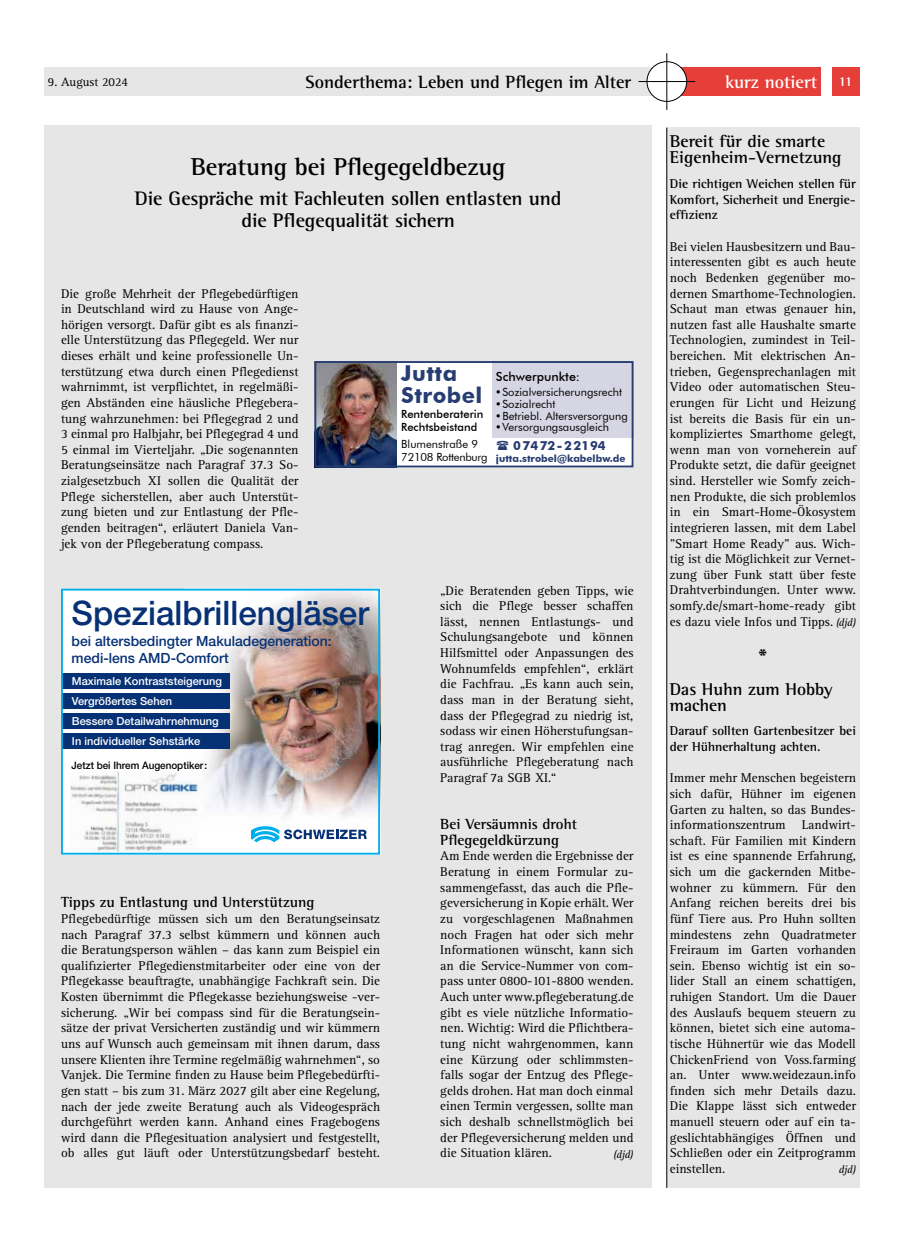
<style>
.page{position:relative;width:904px;height:1241px;background:#fff}
.page>*{position:absolute;margin:0;border:0;box-sizing:border-box;transform-origin:0 0}
.t1{font:500 33.75px "Helvetica Neue LT Std";color:#063175}
.t2{font:700 25px "Rotis Semi Serif Std";letter-spacing:-.005em;color:#000}
.t3{font:700 21.88px/21.9px "Futura BT";letter-spacing:.02em;color:#273c71}
.t4{font:700 20px/22.5px "Rotis Semi Serif Std";letter-spacing:-.005em;color:#000;text-align:center}
.t5{font:700 18.12px "Rotis Semi Serif Std";color:#000}
.t6{font:700 18.12px "Rotis Semi Serif Std";color:#fff}
.t7{font:700 17.5px/16.2px "Rotis Semi Serif Std";color:#000}
.t8{font:700 15px/15.6px "Rotis Semi Serif Std";color:#000}
.t9{font:500 14px/16.9px "Helvetica Neue LT Std";color:#063175}
.t10{font:13.12px/15.6px "Rotis Serif Std";color:#000;text-align:justify}
.t11{font:700 13.12px/15.6px "Rotis Semi Serif Std";color:#000;text-align:justify}
.t12{font:500 12.5px "Futura BT";color:#000}
.t13{font:12.5px "Rotis Serif Std";color:#000}
.t14{font:700 12.5px "Futura BT";letter-spacing:.03em;color:#273c71}
.t15{font:11.25px "Futura BT";color:#000}
.t16{font:500 11.25px/13.1px "Futura BT";color:#000}
.t17{font:11.25px/13.1px "Futura BT";letter-spacing:-.02em;color:#000}
.t18{font:italic 11.25px "Rotis Serif Std";letter-spacing:-.02em;color:#000}
.t19{font:500 11.12px/20.1px "Helvetica Neue LT Std";color:#fff}
.t20{font:500 10.25px "Helvetica Neue LT Std";color:#000;scale:.96 1}
.t21{font:700 10px "Futura BT";color:#273c71}
.s1{font-size:13.75px}
.s2{font-style:italic;font-size:11.25px}
</style>
<div class="page">
<div style="left:44px;top:125px;width:608px;height:1062px;background:#e7e6e6"></div>
<div style="left:44px;top:67px;width:625px;height:29px;background:#e7e6e6"></div>
<div style="left:665px;top:67px;width:194px;height:29px;background:#e63f39"></div>
<div style="left:820px;top:64px;width:11px;height:32px;background:#fff"></div>
<div style="left:647px;top:62px;width:39px;height:39px;background:#fff;border-radius:50%"></div>
<div style="left:646px;top:61px;width:41px;height:41px;border:1px solid #000;border-radius:50%"></div>
<hr style="left:638px;top:81px;width:57px;height:1px;background:#000">
<hr style="left:666px;top:53px;width:1px;height:57px;background:#000">
<div style="left:666px;top:128px;width:193px;height:1059px;background:#e7e6e6"></div>
<hr style="left:666px;top:128px;width:1px;height:1059px;background:#000">
<div style="left:314px;top:361px;width:319px;height:106px;background:#fff"></div>
<img style="left:317px;top:364px;width:79px;height:100px">
<div style="left:492px;top:361px;width:141px;height:76px;background:#d6d5e3"></div>
<div style="left:314px;top:361px;width:319px;height:106px;border:2px solid #273c71"></div>
<div style="left:61px;top:588px;width:319px;height:266px;background:#fff"></div>
<img style="left:185px;top:591px;width:192px;height:228px">
<svg style="left:251px;top:826px;width:116px;height:16px"></svg>
<div style="left:61px;top:673px;width:168px;height:15px;background:#063175"></div>
<div style="left:61px;top:693px;width:168px;height:15px;background:#063175"></div>
<div style="left:61px;top:713px;width:168px;height:15px;background:#063175"></div>
<div style="left:61px;top:733px;width:168px;height:15px;background:#063175"></div>
<div style="left:61px;top:588px;width:319px;height:266px;border:2px solid #00afea"></div>
<img style="left:70px;top:771px;width:129px;height:80px">
<p class="t13" style="left:48px;top:75px;width:82px">9. August 2024</p>
<h3 class="t5" style="left:305px;top:71px;width:327px">Sonderthema: Leben und Pflegen im Alter</h3>
<h3 class="t6" style="left:725px;top:71px;width:129px">kurz notiert <span class="s1">11</span></h3>
<h2 class="t2" style="left:191px;top:152px;width:316px">Beratung bei Pflegegeldbezug</h2>
<h3 class="t4" style="left:135px;top:186px;width:428px">Die Gespräche mit Fachleuten sollen entlasten und die Pflegequalität sichern</h3>
<p class="t10" style="left:61px;top:286px;width:239px">Die große Mehrheit der Pflegebedürftigen in Deutschland wird zu Hause von Ange&shy;hörigen versorgt. Dafür gibt es als finanzi&shy;elle Unterstützung das Pflegegeld. Wer nur dieses erhält und keine professionelle Un&shy;terstützung etwa durch einen Pflegedienst wahrnimmt, ist verpflichtet, in regelmäßi&shy;gen Abständen eine häusliche Pflegebera&shy;tung wahrzunehmen: bei Pflegegrad 2 und 3 einmal pro Halbjahr, bei Pflegegrad 4 und 5 einmal im Vierteljahr. „Die sogenannten Beratungseinsätze nach Paragraf 37.3 So&shy;zialgesetzbuch XI sollen die Qualität der Pflege sicherstellen, aber auch Unterstüt&shy;zung bieten und zur Entlastung der Pfle&shy;genden beitragen“, erläutert Daniela Van&shy;jek von der Pflegeberatung compass.</p>
<h1 class="t1" style="left:72px;top:592px;width:299px">Spezialbrillengläser</h1>
<p class="t9" style="left:72px;top:632px;width:261px">bei altersbedingter Makuladegeneration: medi-lens AMD-Comfort</p>
<p class="t19" style="left:72px;top:670px;width:152px">Maximale Kontraststeigerung<br>Vergrößertes Sehen<br>Bessere Detailwahrnehmung<br>In individueller Sehstärke</p>
<p class="t20" style="left:72px;top:759px;width:143px">Jetzt bei Ihrem Augenoptiker :</p>
<p class="t8" style="left:61px;top:894px;width:255px">Tipps zu Entlastung und Unterstützung</p>
<p class="t10" style="left:61px;top:911px;width:320px">Pflegebedürftige müssen sich um den Beratungseinsatz nach Paragraf 37.3 selbst kümmern und können auch die Beratungsperson wählen – das kann zum Beispiel ein qualifizierter Pflegedienstmitarbeiter oder eine von der Pflegekasse beauftragte, unabhängige Fachkraft sein. Die Kosten übernimmt die Pflegekasse beziehungsweise -ver&shy;sicherung. „Wir bei compass sind für die Beratungsein&shy;sätze der privat Versicherten zuständig und wir kümmern uns auf Wunsch auch gemeinsam mit ihnen darum, dass unsere Klienten ihre Termine regelmäßig wahrnehmen“, so Vanjek. Die Termine finden zu Hause beim Pflegebedürfti&shy;gen statt – bis zum 31. März 2027 gilt aber eine Regelung, nach der jede zweite Beratung auch als Videogespräch durchgeführt werden kann. Anhand eines Fragebogens wird dann die Pflegesituation analysiert und festgestellt, ob alles gut läuft oder Unterstützungsbedarf besteht.</p>
<h3 class="t3" style="left:401px;top:362px;width:83px">Jutta<br>Strobel</h3>
<p class="t16" style="left:401px;top:407px;width:84px">Rentenberaterin<br>Rechtsbeistand</p>
<p class="t17" style="left:401px;top:437px;width:88px">Blumenstraße 9<br>72108 Rottenburg</p>
<p class="t14" style="left:513px;top:437px;width:94px">07472-22194</p>
<p class="t12" style="left:496px;top:369px;width:86px">Schwerpunkte:</p>
<p class="t15" style="left:496px;top:385px;width:127px">•Sozialversicherungsrecht</p>
<p class="t15" style="left:496px;top:397px;width:61px">•Sozialrecht</p>
<p class="t15" style="left:496px;top:408px;width:133px">•Betriebl. Altersversorgung</p>
<p class="t15" style="left:496px;top:420px;width:115px">•Versorgungsausgleich</p>
<p class="t21" style="left:496px;top:452px;width:131px">jutta.strobel@kabelbw.de</p>
<p class="t10" style="left:440px;top:582px;width:195px">„Die Beratenden geben Tipps, wie sich die Pflege besser schaffen lässt, nennen Entlastungs- und Schulungsangebote und können Hilfsmittel oder Anpassungen des Wohnumfelds empfehlen“, erklärt die Fachfrau. „Es kann auch sein, dass man in der Beratung sieht, dass der Pflegegrad zu niedrig ist, sodass wir einen Höherstufungsan&shy;trag anregen. Wir empfehlen eine ausführliche Pflegeberatung nach Paragraf 7a SGB XI.“</p>
<p class="t8" style="left:440px;top:816px;width:138px">Bei Versäumnis droht<br>Pflegegeldkürzung</p>
<p class="t10" style="left:440px;top:848px;width:195px">Am Ende werden die Ergebnisse der Beratung in einem Formular zu&shy;sammengefasst, das auch die Pfle&shy;geversicherung in Kopie erhält. Wer zu vorgeschlagenen Maßnahmen noch Fragen hat oder sich mehr Informationen wünscht, kann sich an die Service-Nummer von com&shy;pass unter 0800-101-8800 wenden.<br>Auch unter www.pflegeberatung.de gibt es viele nützliche Informatio&shy;nen. Wichtig: Wird die Pflichtbera&shy;tung nicht wahrgenommen, kann eine Kürzung oder schlimmsten&shy;falls sogar der Entzug des Pflege&shy;gelds drohen. Hat man doch einmal einen Termin vergessen, sollte man sich deshalb schnellstmöglich bei der Pflegeversicherung melden und die Situation klären.</p>
<p class="t18" style="left:613px;top:1147px;width:22px">(djd)</p>
<h3 class="t7" style="left:670px;top:133px;width:173px">Bereit für die smarte<br>Eigenheim-Vernetzung</h3>
<p class="t11" style="left:670px;top:176px;width:188px">Die richtigen Weichen stellen für Komfort, Sicherheit und Energie&shy;effizienz</p>
<p class="t10" style="left:670px;top:239px;width:188px">Bei vielen Hausbesitzern und Bau&shy;interessenten gibt es auch heute noch Bedenken gegenüber mo&shy;dernen Smarthome-Technologien.<br>Schaut man etwas genauer hin, nutzen fast alle Haushalte smarte Technologien, zumindest in Teil&shy;bereichen. Mit elektrischen An&shy;trieben, Gegensprechanlagen mit Video oder automatischen Steu&shy;erungen für Licht und Heizung ist bereits die Basis für ein un&shy;kompliziertes Smarthome gelegt, wenn man von vorneherein auf Produkte setzt, die dafür geeignet sind. Hersteller wie Somfy zeich&shy;nen Produkte, die sich problemlos in ein Smart-Home-Ökosystem integrieren lassen, mit dem Label "Smart Home Ready" aus. Wich&shy;tig ist die Möglichkeit zur Vernet&shy;zung über Funk statt über feste Drahtverbindungen. Unter www. somfy.de/smart-home-ready gibt es dazu viele Infos und Tipps. <span class="s2">(djd)</span></p>
<h2 class="t2" style="left:757px;top:642px;width:12px">*</h2>
<h3 class="t7" style="left:670px;top:680px;width:165px">Das Huhn zum Hobby machen</h3>
<p class="t11" style="left:670px;top:723px;width:188px">Darauf sollten Gartenbesitzer bei der Hühnerhaltung achten.</p>
<p class="t10" style="left:670px;top:770px;width:188px">Immer mehr Menschen begeistern sich dafür, Hühner im eigenen Garten zu halten, so das Bundes&shy;informationszentrum Landwirt&shy;schaft. Für Familien mit Kindern ist es eine spannende Erfahrung, sich um die gackernden Mitbe&shy;wohner zu kümmern. Für den Anfang reichen bereits drei bis fünf Tiere aus. Pro Huhn sollten mindestens zehn Quadratmeter Freiraum im Garten vorhanden sein. Ebenso wichtig ist ein so&shy;lider Stall an einem schattigen, ruhigen Standort. Um die Dauer des Auslaufs bequem steuern zu können, bietet sich eine automa&shy;tische Hühnertür wie das Modell ChickenFriend von Voss.farming an. Unter www.weidezaun.info finden sich mehr Details dazu.<br>Die Klappe lässt sich entweder manuell steuern oder auf ein ta&shy;geslichtabhängiges Öffnen und Schließen oder ein Zeitprogramm einstellen.</p>
<p class="t18" style="left:838px;top:1162px;width:19px">djd)</p>
</div>
